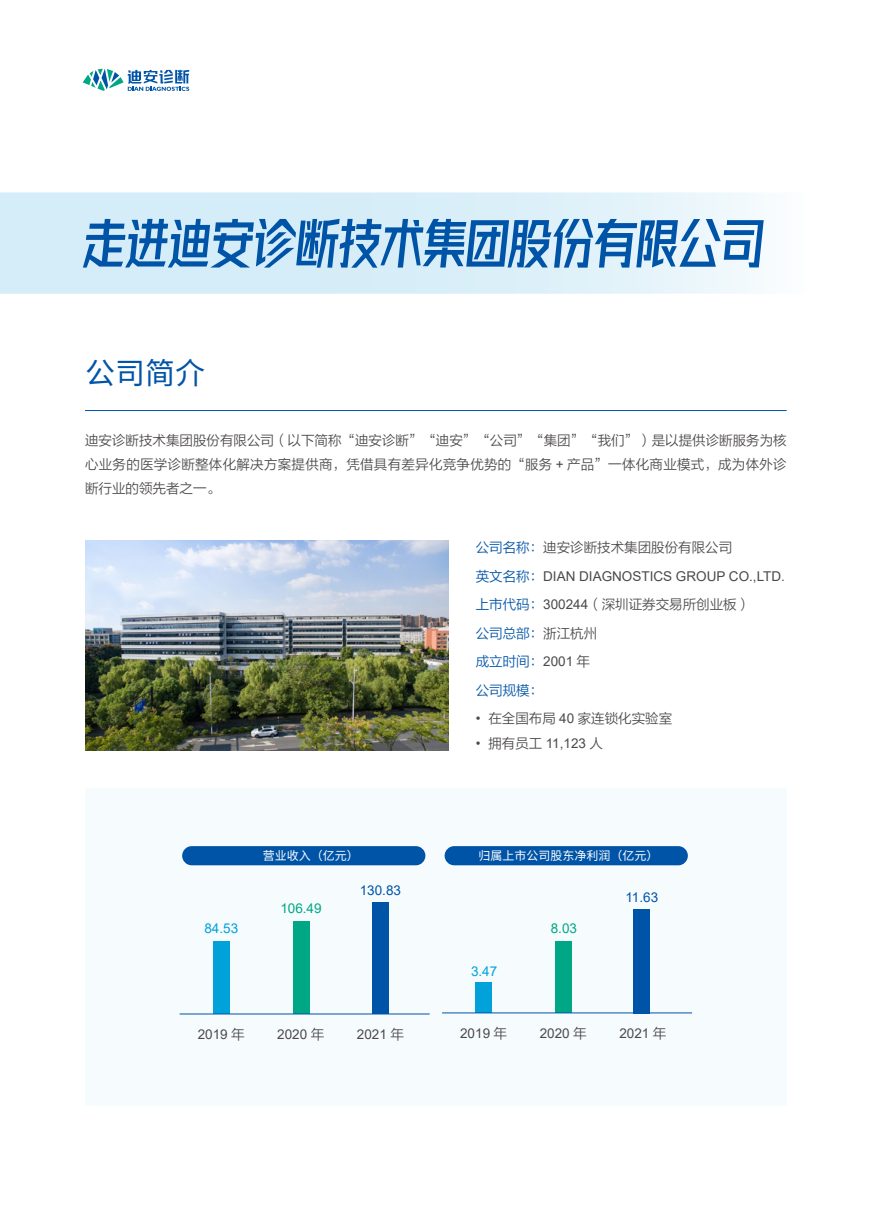
<style>
.page{position:relative;width:893px;height:1212px;background:#fff}
.page>*{position:absolute;margin:0;border:0;box-sizing:border-box;transform-origin:0 0}
.t1{font:52.5px "Fontquan Xin Yi Guan Hei Ti";letter-spacing:-.04em;color:#0054a7}
.t2{font:30px "Source Han Sans SC";color:#0054a7}
.t3{font:13.5px/24px "FZLTXIHK GBK1 0";color:#4c4948;text-align:justify}
.t4{font:13.5px "Arial";color:#4c4948}
.t5{font:13.5px/28.5px "FZLTXIHK GBK1 0";color:#0054a7}
.t6{font:13.5px "Arial";color:#0054a7}
.t7{font:13.5px "Arial";color:#00a784}
.t8{font:13.5px "Arial";color:#00a2d9}
.t9{font:12px "Source Han Sans SC";color:#fff}
.s1{font-family:"Arial"}
.s2{color:#0054a7}
.s3{font-family:"FZLTXIHK GBK1 0";color:#0054a7}
.s4{font-family:"Arial";color:#4c4948}
.s5{color:#4c4948}
.s6{font-family:"FZLTXIHK GBK1 0"}
</style>
<div class="page">
<svg style="left:83px;top:69px;width:106px;height:22px"></svg>
<div style="left:85px;top:788px;width:701px;height:317px;background:#f6fbfe"></div>
<div style="left:182px;top:846px;width:243px;height:19px;background:#0054a7;border-radius:10px"></div>
<div style="left:445px;top:846px;width:243px;height:19px;background:#0054a7;border-radius:10px"></div>
<hr style="left:85px;top:410px;width:702px;height:1px;background:#0054a7">
<div style="left:213px;top:941px;width:17px;height:72px;background:#00a2d9"></div>
<div style="left:476px;top:982px;width:16px;height:30px;background:#00a2d9"></div>
<div style="left:293px;top:921px;width:16px;height:92px;background:#00a784"></div>
<div style="left:372px;top:902px;width:17px;height:111px;background:#0054a7"></div>
<div style="left:633px;top:908px;width:17px;height:105px;background:#0054a7"></div>
<div style="left:555px;top:941px;width:17px;height:71px;background:#00a784"></div>
<img style="left:85px;top:541px;width:364px;height:209px">
<svg style="left:0;top:192px;width:760px;height:102px;background:#dbeff8"></svg>
<hr style="left:180px;top:1013px;width:250px;height:1px;background:#0054a7">
<hr style="left:442px;top:1012px;width:250px;height:1px;background:#0054a7">
<h1 class="t1" style="left:84px;top:214px;width:684px">走进迪安诊断技术集团股份有限公司</h1>
<h2 class="t2" style="left:85px;top:356px;width:121px">公司简介</h2>
<p class="t3" style="left:85px;top:428px;width:703px">迪安诊断技术集团股份有限公司（以下简称“迪安诊断”“迪安”“公司”“集团”“我们”）是以提供诊断服务为核心业务的医学诊断整体化解决方案提供商，凭借具有差异化竞争优势的“服务 <span class="s1">+</span> 产品”一体化商业模式，成为体外诊断行业的领先者之一。</p>
<p class="t3" style="left:476px;top:536px;width:258px"><span class="s2">公司名称：</span>迪安诊断技术集团股份有限公司</p>
<p class="t4" style="left:476px;top:566px;width:311px"><span class="s3">英文名称：</span>DIAN DIAGNOSTICS GROUP CO.,LTD.</p>
<p class="t5" style="left:476px;top:591px;width:276px">上市代码：<span class="s4">300244</span><span class="s5">（深圳证券交易所创业板）</span>公司总部：<span class="s5">浙江杭州<br></span>成立时间：<span class="s4">2001</span> <span class="s5">年<br></span>公司规模：</p>
<p class="t3" style="left:476px;top:707px;width:198px"><span class="s1">•</span> 在全国布局 <span class="s1">40</span> 家连锁化实验室</p>
<p class="t4" style="left:476px;top:734px;width:129px">• <span class="s6">拥有员工</span> 11,123 <span class="s6">人</span></p>
<p class="t9" style="left:263px;top:849px;width:97px">营业收入（亿元）</p>
<p class="t9" style="left:478px;top:849px;width:181px">归属上市公司股东净利润（亿元）</p>
<p class="t8" style="left:204px;top:919px;width:35px">84.53</p>
<p class="t7" style="left:280px;top:899px;width:43px">106.49</p>
<p class="t6" style="left:360px;top:880px;width:43px">130.83</p>
<p class="t8" style="left:471px;top:962px;width:28px">3.47</p>
<p class="t7" style="left:551px;top:919px;width:28px">8.03</p>
<p class="t6" style="left:625px;top:888px;width:34px">11.63</p>
<p class="t4" style="left:198px;top:1025px;width:48px">2019 <span class="s6">年</span></p>
<p class="t4" style="left:277px;top:1025px;width:48px">2020 <span class="s6">年</span></p>
<p class="t4" style="left:357px;top:1025px;width:48px">2021 <span class="s6">年</span></p>
<p class="t4" style="left:460px;top:1024px;width:48px">2019 <span class="s6">年</span></p>
<p class="t4" style="left:540px;top:1024px;width:48px">2020 <span class="s6">年</span></p>
<p class="t4" style="left:619px;top:1024px;width:48px">2021 <span class="s6">年</span></p>
</div>
